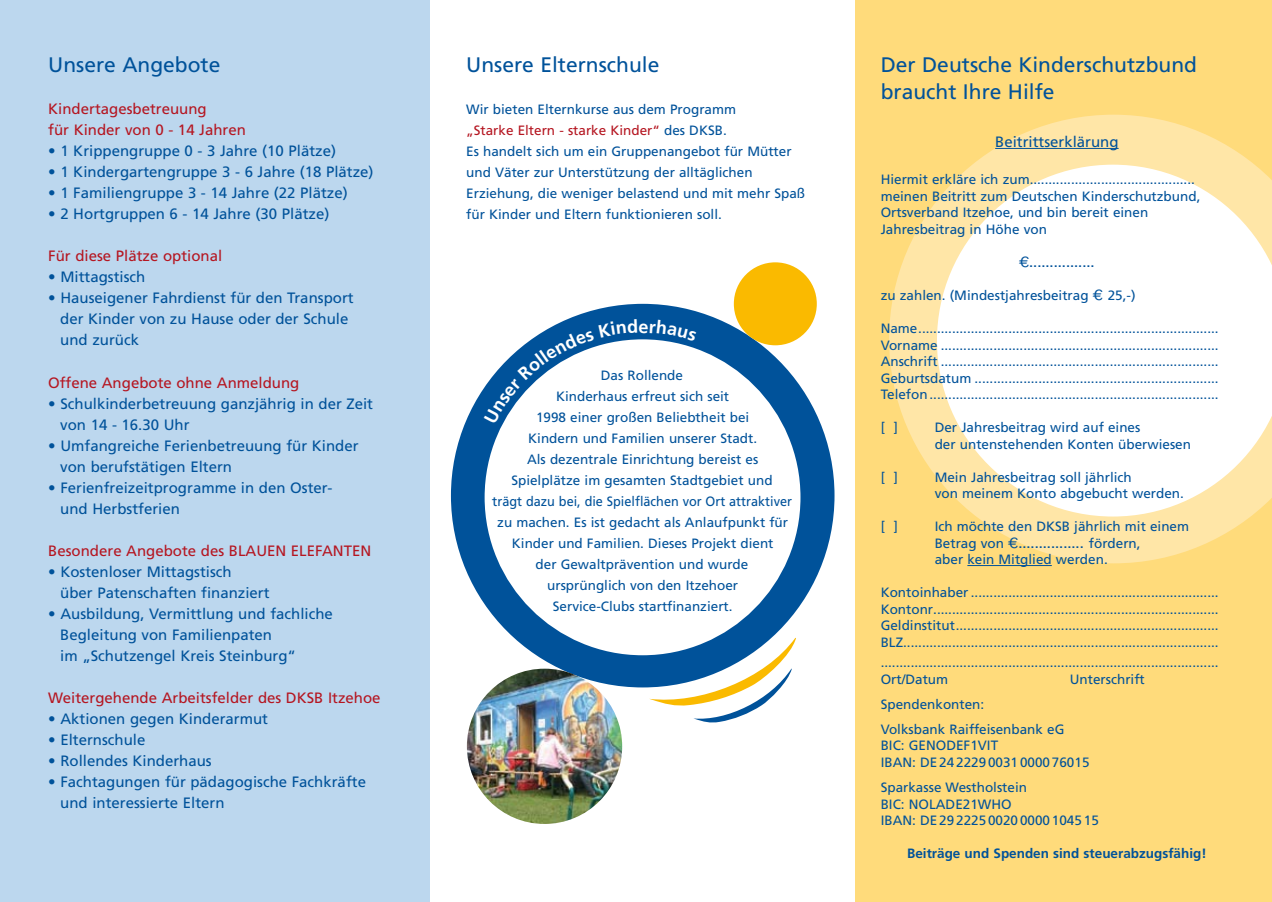
<style>
.page{position:relative;width:1272px;height:902px;background:#fff}
.page>*{position:absolute;margin:0;border:0;box-sizing:border-box;transform-origin:0 0}
.t1{font:21px/27px "Frutiger";color:#00529a}
.t2{font:15px/21px "Frutiger";color:#00529a}
.t3{font:15px/21px "Frutiger";color:#b51621}
.t4{font:13.5px/16.5px "Frutiger";color:#00529a}
.t5{font:700 13.5px "Frutiger";color:#00529a}
.t6{font:13.5px "Geneva";color:#00529a}
.s1{color:#b51621}
.s2{font-family:"Geneva"}
</style>
<div class="page">
<div style="left:0;top:0;width:429px;height:901px;background:#bcd7ee"></div>
<div style="left:855px;top:0;width:416px;height:901px;background:#ffdb7b"></div>
<div style="left:451px;top:304px;width:383px;height:383px;background:#00529a;border-radius:50%"></div>
<div style="left:484px;top:339px;width:316px;height:316px;background:#fff;border-radius:50%"></div>
<svg style="left:649px;top:637px;width:147px;height:86px"></svg>
<div style="left:733px;top:262px;width:83px;height:83px;background:#faba00;border-radius:50%"></div>
<svg style="left:889px;top:115px;width:366px;height:448px;fill:#ffe6a7"></svg>
<svg style="left:936px;top:165px;width:335px;height:351px;background:#fffaed"></svg>
<hr style="left:995px;top:148px;width:123px;height:1px;background:#00529a">
<hr style="left:967px;top:565px;width:84px;height:1px;background:#00529a">
<img style="left:467px;top:668px;width:155px;height:155px;border-radius:78px">
<svg style="left:484px;top:319px;width:212px;height:105px"></svg>
<h1 class="t1" style="left:48px;top:51px;width:174px">Unsere Angebote</h1>
<p class="t3" style="left:48px;top:98px;width:199px">Kindertagesbetreuung<br>für Kinder von 0 - 14 Jahren</p>
<p class="t2" style="left:48px;top:140px;width:289px">• 1 Krippengruppe 0 - 3 Jahre (10 Plätze)</p>
<p class="t2" style="left:48px;top:161px;width:327px">• 1 Kindergartengruppe 3 - 6 Jahre (18 Plätze)</p>
<p class="t2" style="left:48px;top:182px;width:301px">• 1 Familiengruppe 3 - 14 Jahre (22 Plätze)</p>
<p class="t2" style="left:48px;top:203px;width:282px">• 2 Hortgruppen 6 - 14 Jahre (30 Plätze)</p>
<p class="t3" style="left:48px;top:245px;width:175px">Für diese Plätze optional</p>
<p class="t2" style="left:48px;top:266px;width:99px">• Mittagstisch</p>
<p class="t2" style="left:60px;top:287px;width:295px;text-indent:-12px">• Hauseigener Fahrdienst für den Transport der Kinder von zu Hause oder der Schule und zurück</p>
<p class="t3" style="left:48px;top:371px;width:253px">Offene Angebote ohne Anmeldung</p>
<p class="t2" style="left:60px;top:392px;width:314px;text-indent:-12px">• Schulkinderbetreuung ganzjährig in der Zeit von 14 - 16.30 Uhr</p>
<p class="t2" style="left:60px;top:434px;width:300px;text-indent:-12px">• Umfangreiche Ferienbetreuung für Kinder von berufstätigen Eltern</p>
<p class="t2" style="left:60px;top:476px;width:273px;text-indent:-12px">• Ferienfreizeitprogramme in den Oster&shy;und Herbstferien</p>
<p class="t3" style="left:48px;top:539px;width:324px">Besondere Angebote des BLAUEN ELEFANTEN</p>
<p class="t2" style="left:60px;top:560px;width:211px;text-indent:-12px">• Kostenloser Mittagstisch<br>über Patenschaften finanziert</p>
<p class="t2" style="left:60px;top:602px;width:274px;text-indent:-12px">• Ausbildung, Vermittlung und fachliche<br>Begleitung von Familienpaten<br>im „Schutzengel Kreis Steinburg“</p>
<p class="t3" style="left:48px;top:686px;width:334px">Weitergehende Arbeitsfelder des DKSB Itzehoe</p>
<p class="t2" style="left:48px;top:707px;width:221px">• Aktionen gegen Kinderarmut</p>
<p class="t2" style="left:48px;top:728px;width:99px">• Elternschule</p>
<p class="t2" style="left:48px;top:749px;width:165px">• Rollendes Kinderhaus</p>
<p class="t2" style="left:60px;top:770px;width:307px;text-indent:-12px">• Fachtagungen für pädagogische Fachkräfte und interessierte Eltern</p>
<h1 class="t1" style="left:466px;top:51px;width:195px">Unsere Elternschule</h1>
<p class="t4" style="left:466px;top:99px;width:340px;line-height:21px">Wir bieten Elternkurse aus dem Programm<br><span class="s1">„Starke Eltern - starke Kinder“</span> des DKSB.<br>Es handelt sich um ein Gruppenangebot für Mütter und Väter zur Unterstützung der alltäglichen Erziehung, die weniger belastend und mit mehr Spaß für Kinder und Eltern funktionieren soll.</p>
<p class="t4" style="left:492px;top:364px;width:301px;line-height:21px;text-align:center">Das Rollende<br>Kinderhaus erfreut sich seit<br>1998 einer großen Beliebtheit bei<br>Kindern und Familien unserer Stadt.<br>Als dezentrale Einrichtung bereist es Spielplätze im gesamten Stadtgebiet und<br>trägt dazu bei, die Spielflächen vor Ort attraktiver zu machen. Es ist gedacht als Anlaufpunkt für Kinder und Familien. Dieses Projekt dient<br>der Gewaltprävention und wurde<br>ursprünglich von den Itzehoer<br>Service-Clubs startfinanziert.</p>
<h1 class="t1" style="left:880px;top:51px;width:318px">Der Deutsche Kinderschutzbund braucht Ihre Hilfe</h1>
<p class="t2" style="left:995px;top:131px;width:125px">Beitrittserklärung</p>
<p class="t4" style="left:880px;top:171px;width:321px">Hiermit erkläre ich zum............................................ meinen Beitritt zum Deutschen Kinderschutzbund, Ortsverband Itzehoe, und bin bereit einen Jahresbeitrag in Höhe von</p>
<p class="t6" style="left:1019px;top:250px;width:77px">€................</p>
<p class="t4" style="left:880px;top:287px;width:256px">zu zahlen. (Mindestjahresbeitrag <span class="s2">€</span> 25,-)</p>
<p class="t4" style="left:880px;top:320px;width:339px;text-align:justify">Name................................................................................<br>Vorname ..........................................................................<br>Anschrift ..........................................................................<br>Geburtsdatum .................................................................<br>Telefon.............................................................................</p>
<p class="t4" style="left:880px;top:419px;width:19px">[ ]</p>
<p class="t4" style="left:934px;top:419px;width:258px">Der Jahresbeitrag wird auf eines<br>der untenstehenden Konten überwiesen</p>
<p class="t4" style="left:880px;top:468px;width:19px">[ ]</p>
<p class="t4" style="left:934px;top:468px;width:251px">Mein Jahresbeitrag soll jährlich<br>von meinem Konto abgebucht werden.</p>
<p class="t4" style="left:880px;top:518px;width:19px">[ ]</p>
<p class="t4" style="left:934px;top:518px;width:256px">Ich möchte den DKSB jährlich mit einem<br>Betrag von <span class="s2">€................</span> fördern,<br>aber kein Mitglied werden.</p>
<p class="t4" style="left:880px;top:584px;width:339px;text-align:justify">Kontoinhaber ..................................................................<br>Kontonr............................................................................<br>Geldinstitut......................................................................<br>BLZ....................................................................................</p>
<p class="t4" style="left:880px;top:654px;width:339px">..........................................................................................<br>Ort/Datum</p>
<p class="t4" style="left:1069px;top:670px;width:77px">Unterschrift</p>
<p class="t4" style="left:880px;top:691px;width:185px;line-height:25px">Spendenkonten:<br>Volksbank Raiffeisenbank eG</p>
<p class="t4" style="left:880px;top:737px;width:210px">BIC: GENODEF1VIT<br>IBAN: DE 24 2229 0031 0000 76015</p>
<p class="t4" style="left:880px;top:778px;width:220px">Sparkasse Westholstein<br>BIC: NOLADE21WHO<br>IBAN: DE 29 2225 0020 0000 1045 15</p>
<p class="t5" style="left:907px;top:845px;width:301px">Beiträge und Spenden sind steuerabzugsfähig!</p>
</div>
